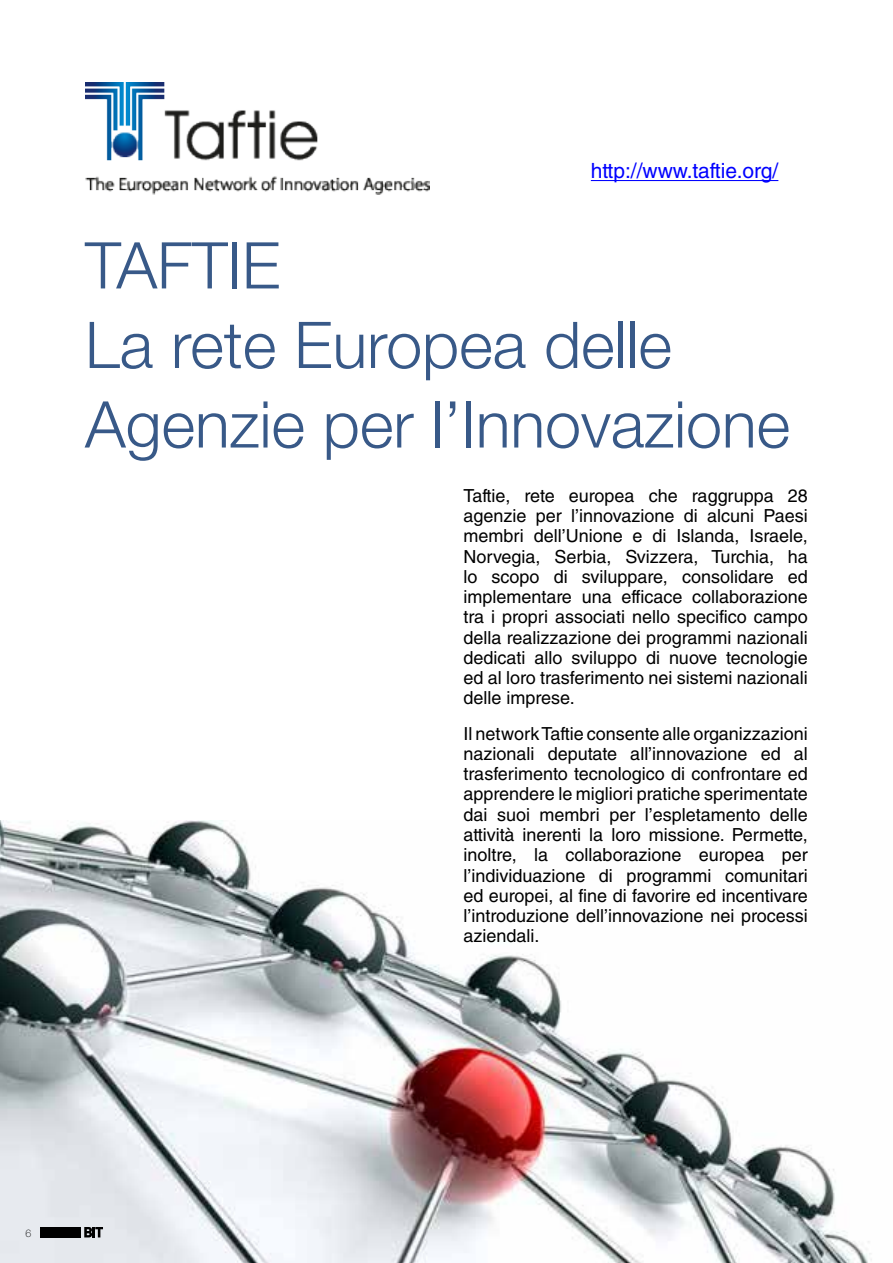
<style>
.page{position:relative;width:893px;height:1263px;background:#fff}
.page>*{position:absolute;margin:0;border:0;box-sizing:border-box;transform-origin:0 0}
.t1{font:300 64.5px/79.5px "Helvetica Neue LT Pro";color:#385988}
.t2{font:21px "Helvetica LT Std";color:#00f}
.t3{font:18px/20.2px "Helvetica LT Std";color:#000;text-align:justify}
.t4{font:100 10.5px "Helvetica Neue LT Pro";color:#000}
</style>
<div class="page">
<img style="left:0;top:821px;width:872px;height:442px">
<hr style="left:591px;top:180px;width:187px;height:1px;background:#00f">
<img style="left:85px;top:82px;width:344px;height:113px">
<svg style="left:84px;top:1227px;width:19px;height:10px"></svg>
<div style="left:40px;top:1227px;width:40px;height:10px;background:#000"></div>
<p class="t2" style="left:591px;top:159px;width:189px">http://www.taftie.org/</p>
<h1 class="t1" style="left:85px;top:224px;width:706px">TAFTIE<br>La rete Europea delle<br>Agenzie per l’Innovazione</h1>
<p class="t3" style="left:463px;top:485px;width:346px">Taftie, rete europea che raggruppa 28 agenzie per l’innovazione di alcuni Paesi membri dell’Unione e di Islanda, Israele, Norvegia, Serbia, Svizzera, Turchia, ha lo scopo di sviluppare, consolidare ed implementare una efficace collaborazione tra i propri associati nello specifico campo della realizzazione dei programmi nazionali dedicati allo sviluppo di nuove tecnologie ed al loro trasferimento nei sistemi nazionali delle imprese.</p>
<p class="t3" style="left:463px;top:723px;width:346px">Il network Taftie consente alle organizzazioni nazionali deputate all’innovazione ed al trasferimento tecnologico di confrontare ed apprendere le migliori pratiche sperimentate dai suoi membri per l’espletamento delle attività inerenti la loro missione. Permette, inoltre, la collaborazione europea per l’individuazione di programmi comunitari ed europei, al fine di favorire ed incentivare l’introduzione dell’innovazione nei processi aziendali.</p>
<p class="t4" style="left:26px;top:1227px;width:7px">6</p>
</div>
